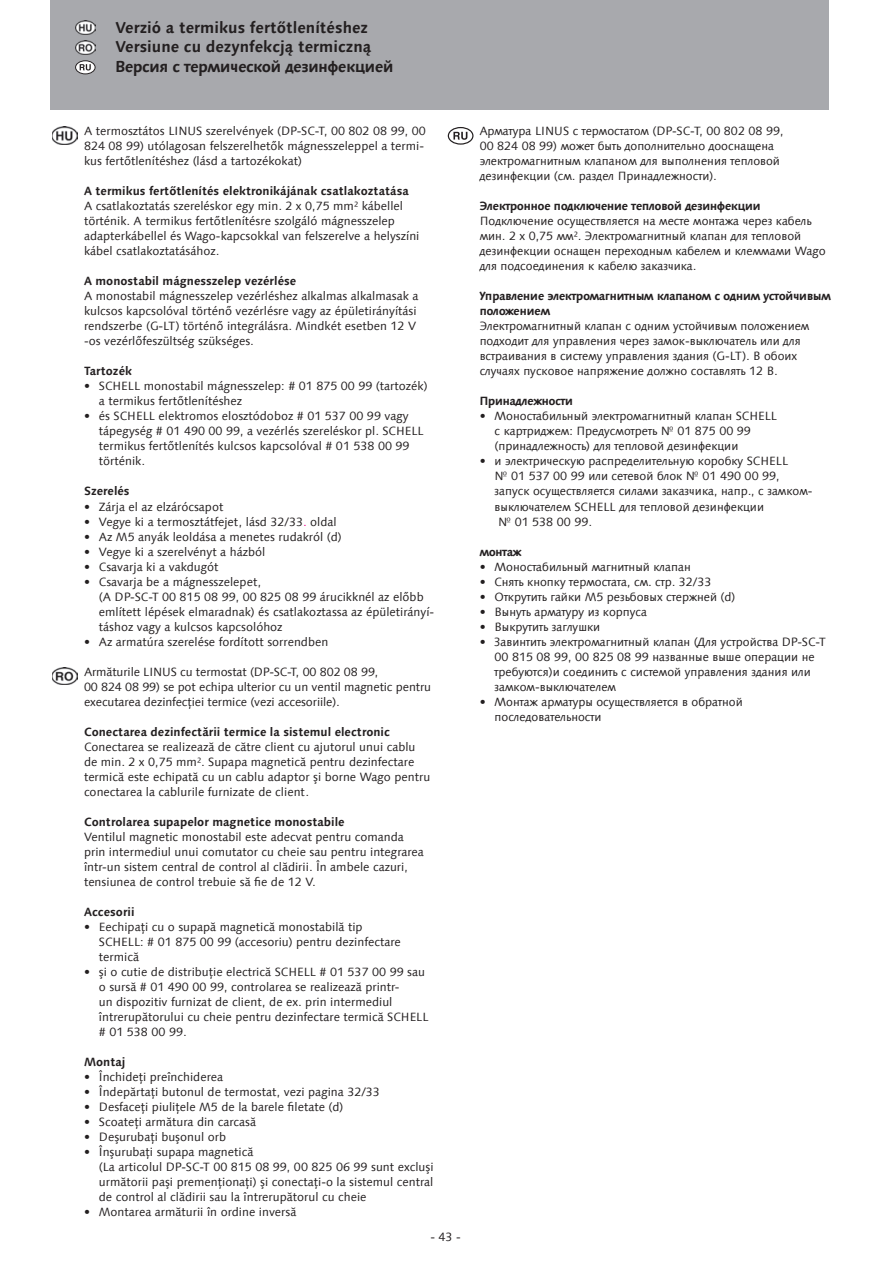
<style>
.page{position:relative;width:893px;height:1263px;background:#fff}
.page>*{position:absolute;margin:0;border:0;box-sizing:border-box;transform-origin:0 0}
.t1{font:700 15.9px/19.8px "Linotype Syntax Com";color:#231f20}
.t2{font:12px/15px "Linotype Syntax Com";color:#231f20}
.t3{font:700 12px/15px "Linotype Syntax Com";color:#231f20}
.s1{color:#ed028c}
</style>
<div class="page">
<div style="left:50px;top:0;width:778px;height:109px;background:#a8a9ad"></div>
<img style="left:75px;top:21px;width:21px;height:14px">
<img style="left:75px;top:41px;width:21px;height:14px">
<svg style="left:75px;top:60px;width:21px;height:14px"></svg>
<svg style="left:76px;top:61px;width:19px;height:12px"></svg>
<svg style="left:80px;top:64px;width:11px;height:6px"></svg>
<img style="left:52px;top:127px;width:26px;height:18px">
<img style="left:52px;top:667px;width:26px;height:18px">
<svg style="left:447px;top:127px;width:26px;height:18px"></svg>
<svg style="left:449px;top:128px;width:23px;height:15px"></svg>
<svg style="left:453px;top:132px;width:14px;height:8px"></svg>
<h1 class="t1" style="left:115px;top:17px;width:279px">Verzió a termikus fertőtlenítéshez<br>Versiune cu dezynfekcją termiczną<br>Версия с термической дезинфекцией</h1>
<p class="t2" style="left:84px;top:124px;width:343px">A termosztátos LINUS szerelvények (DP-SC-T, 00 802 08 99, 00<br>824 08 99) utólagosan felszerelhetők mágnesszeleppel a termi&shy;kus fertőtlenítéshez (lásd a tartozékokat)</p>
<p class="t3" style="left:84px;top:183px;width:326px">A termikus fertőtlenítés elektronikájának csatlakoztatása</p>
<p class="t2" style="left:84px;top:199px;width:337px">A csatlakoztatás szereléskor egy min. 2 x 0,75 mm² kábellel történik. A termikus fertőtlenítésre szolgáló mágnesszelep adapter kábellel és Wago-kapcsokkal van felszerelve a helyszíni kábel csatlakoztatásához.</p>
<p class="t3" style="left:84px;top:273px;width:214px">A monostabil mágnesszelep vezérlése</p>
<p class="t2" style="left:84px;top:289px;width:336px">A monostabil mágnesszelep vezérléshez alkalmas alkalmasak a kulcsos kapcsolóval történő vezérlésre vagy az épületirányítási rendszerbe (G-LT) történő integrálásra. Mindkét esetben 12 V -os vezérlőfeszültség szükséges.</p>
<p class="t3" style="left:84px;top:363px;width:50px">Tartozék</p>
<p class="t2" style="left:99px;top:379px;width:330px;text-indent:-15px">• SCHELL monostabil mágnesszelep: # 01 875 00 99 (tartozék) a termikus fertőtlenítéshez</p>
<p class="t2" style="left:99px;top:409px;width:326px;text-indent:-15px">• és SCHELL elektromos elosztódoboz # 01 537 00 99 vagy tápegység # 01 490 00 99, a vezérlés szereléskor pl. SCHELL termikus fertőtlenítés kulcsos kapcsolóval # 01 538 00 99 történik.</p>
<p class="t3" style="left:84px;top:483px;width:47px">Szerelés</p>
<p class="t2" style="left:84px;top:499px;width:141px">• Zárja el az elzárócsapot</p>
<p class="t2" style="left:84px;top:514px;width:254px">• Vegye ki a termosztátfejet, lásd 32/33<span class="s1">.</span> oldal</p>
<p class="t2" style="left:84px;top:529px;width:259px">• Az M5 anyák leoldása a menetes rudakról (d)</p>
<p class="t2" style="left:84px;top:544px;width:183px">• Vegye ki a szerelvényt a házból</p>
<p class="t2" style="left:84px;top:559px;width:136px">• Csavarja ki a vakdugót</p>
<p class="t2" style="left:99px;top:574px;width:337px;text-indent:-15px">• Csavarja be a mágnesszelepet,<br>(A DP-SC-T 00 815 08 99, 00 825 08 99 árucikknél az előbb említett lépések elmaradnak) és csatlakoztassa az épületirányí&shy;táshoz vagy a kulcsos kapcsolóhoz</p>
<p class="t2" style="left:84px;top:634px;width:246px">• Az armatúra szerelése fordított sorrendben</p>
<p class="t2" style="left:84px;top:664px;width:348px">Armăturile LINUS cu termostat (DP-SC-T, 00 802 08 99,<br>00 824 08 99) se pot echipa ulterior cu un ventil magnetic pentru executarea dezinfecției termice (vezi accesoriile).</p>
<p class="t3" style="left:84px;top:723px;width:307px">Conectarea dezinfectării termice la sistemul electronic</p>
<p class="t2" style="left:84px;top:739px;width:348px">Conectarea se realizează de către client cu ajutorul unui cablu de min. 2 x 0,75 mm². Supapa magnetică pentru dezinfectare termică este echipată cu un cablu adaptor şi borne Wago pentru conectarea la cablurile furnizate de client.</p>
<p class="t3" style="left:84px;top:813px;width:262px">Controlarea supapelor magnetice monostabile</p>
<p class="t2" style="left:84px;top:829px;width:341px">Ventilul magnetic monostabil este adecvat pentru comanda prin intermediul unui comutator cu cheie sau pentru integrarea într-un sistem central de control al clădirii. În ambele cazuri, tensiunea de control trebuie să fie de 12 V.</p>
<p class="t3" style="left:84px;top:903px;width:52px">Accesorii</p>
<p class="t2" style="left:99px;top:919px;width:303px;text-indent:-15px">• Eechipaţi cu o supapă magnetică monostabilă tip<br>SCHELL: # 01 875 00 99 (accesoriu) pentru dezinfectare termică</p>
<p class="t2" style="left:99px;top:964px;width:331px;text-indent:-15px">• şi o cutie de distribuţie electrică SCHELL # 01 537 00 99 sau o sursă # 01 490 00 99, controlarea se realizează printr-<br>un dispozitiv furnizat de client, de ex. prin intermediul întrerupătorului cu cheie pentru dezinfectare termică SCHELL # 01 538 00 99.</p>
<p class="t3" style="left:84px;top:1053px;width:43px">Montaj</p>
<p class="t2" style="left:84px;top:1069px;width:141px">• Închideţi preînchiderea</p>
<p class="t2" style="left:84px;top:1084px;width:297px">• Îndepărtaţi butonul de termostat, vezi pagina 32/33</p>
<p class="t2" style="left:84px;top:1099px;width:261px">• Desfaceți piulițele M5 de la barele filetate (d)</p>
<p class="t2" style="left:84px;top:1114px;width:174px">• Scoateţi armătura din carcasă</p>
<p class="t2" style="left:84px;top:1129px;width:143px">• Deşurubaţi buşonul orb</p>
<p class="t2" style="left:99px;top:1144px;width:336px;text-indent:-15px">• Înşurubaţi supapa magnetică<br>(La articolul DP-SC-T 00 815 08 99, 00 825 06 99 sunt excluşi următorii paşi premenţionaţi) şi conectaţi-o la sistemul central de control al clădirii sau la întrerupătorul cu cheie</p>
<p class="t2" style="left:84px;top:1204px;width:214px">• Montarea armăturii în ordine inversă</p>
<p class="t2" style="left:430px;top:1229px;width:32px">- 43 -</p>
<p class="t2" style="left:479px;top:124px;width:305px">Арматура LINUS с термостатом (DP-SC-T, 00 802 08 99, 00 824 08 99) может быть дополнительно дооснащена электромагнитным клапаном для выполнения тепловой дезинфекции (см. раздел Принадлежности).</p>
<p class="t3" style="left:479px;top:198px;width:282px">Электронное подключение тепловой дезинфекции</p>
<p class="t2" style="left:479px;top:214px;width:348px">Подключение осуществляется на месте монтажа через кабель мин. 2 x 0,75 мм². Электромагнитный клапан для тепловой дезинфекции оснащен переходным кабелем и клеммами Wago для подсоединения к кабелю заказчика.</p>
<p class="t3" style="left:479px;top:288px;width:352px">Управление электромагнитным клапаном с одним устойчивым положением</p>
<p class="t2" style="left:479px;top:319px;width:331px">Электромагнитный клапан с одним устойчивым положением подходит для управления через замок-выключатель или для встраивания в систему управления здания (G-LT). В обоих случаях пусковое напряжение должно составлять 12 В.</p>
<p class="t3" style="left:479px;top:393px;width:95px">Принадлежности</p>
<p class="t2" style="left:494px;top:409px;width:284px;text-indent:-15px">• Моностабильный электромагнитный клапан SCHELL с картриджем: Предусмотреть № 01 875 00 99 (принадлежность) для тепловой дезинфекции</p>
<p class="t2" style="left:494px;top:454px;width:319px;text-indent:-15px">• и электрическую распределительную коробку SCHELL<br>№ 01 537 00 99 или сетевой блок № 01 490 00 99, запуск осуществляется силами заказчика, напр., с замком&shy;выключателем SCHELL для тепловой дезинфекции<br>№ 01 538 00 99.</p>
<p class="t3" style="left:479px;top:543px;width:43px">монтаж</p>
<p class="t2" style="left:479px;top:559px;width:212px">• Моностабильный магнитный клапан</p>
<p class="t2" style="left:479px;top:574px;width:233px">• Снять кнопку термостата, см. стр. 32/33</p>
<p class="t2" style="left:479px;top:589px;width:257px">• Открутить гайки M5 резьбовых стержней (d)</p>
<p class="t2" style="left:479px;top:604px;width:169px">• Вынуть арматуру из корпуса</p>
<p class="t2" style="left:479px;top:619px;width:122px">• Выкрутить заглушки</p>
<p class="t2" style="left:494px;top:634px;width:333px;text-indent:-15px">• Завинтить электромагнитный клапан (Для устройства DP-SC-T 00 815 08 99, 00 825 08 99 названные выше операции не требуются)и соединить с системой управления здания или замком-выключателем</p>
<p class="t2" style="left:494px;top:694px;width:250px;text-indent:-15px">• Монтаж арматуры осуществляется в обратной последовательности</p>
</div>
